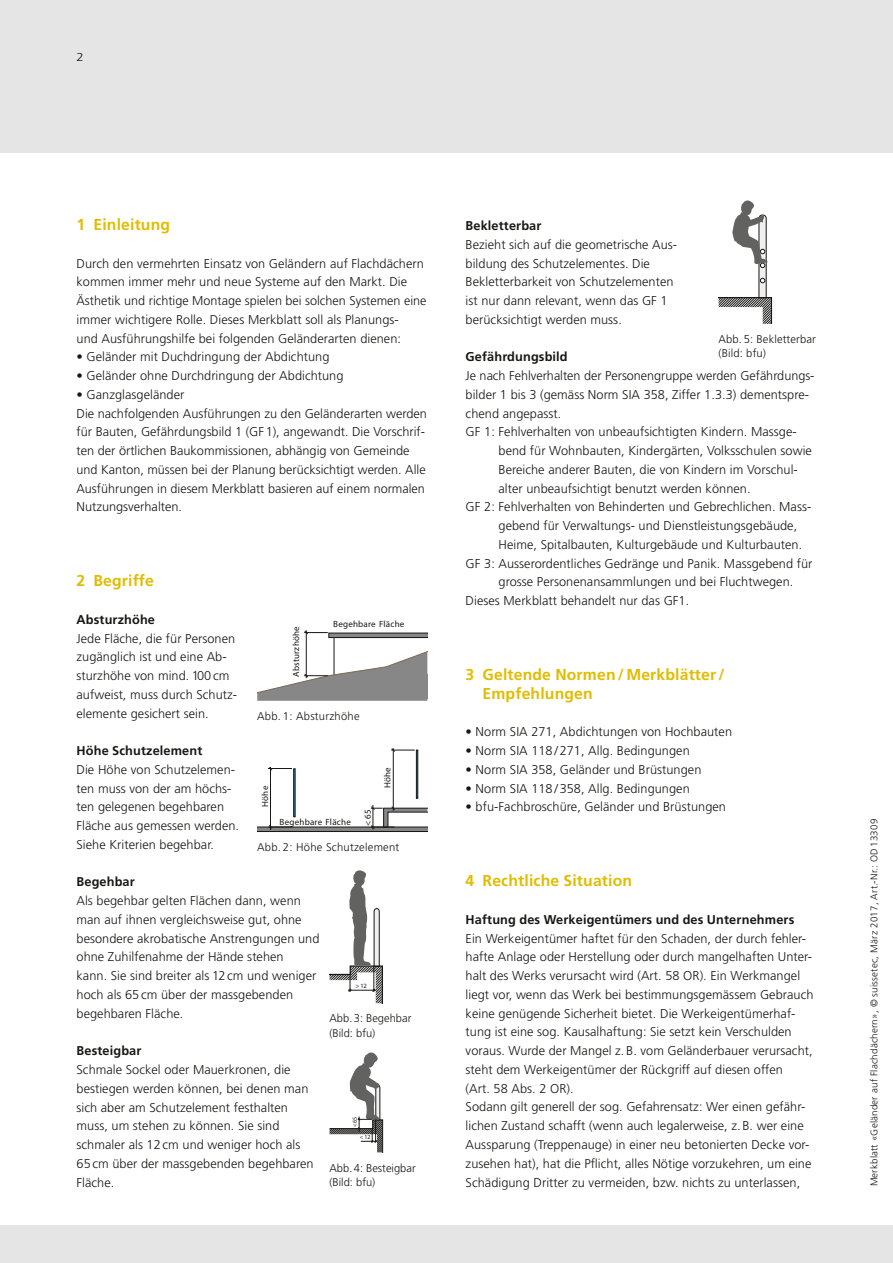
<style>
.page{position:relative;width:893px;height:1263px;background:#e5e5e5}
.page>*{position:absolute;margin:0;border:0;box-sizing:border-box;transform-origin:0 0}
.t1{font:700 15.75px/18.8px "Frutiger LT Std";letter-spacing:.01em;color:#e2bc00}
.t2{font:300 12.75px/18.8px "Frutiger LT Std";letter-spacing:.005em;color:#181716}
.t3{font:700 12.75px "Frutiger LT Std";letter-spacing:.01em;color:#181716}
.t4{font:300 11.55px "Frutiger LT Std";color:#181716;scale:1.14 1}
.t5{font:300 11.25px/14.2px "Frutiger LT Std";letter-spacing:.01em;color:#181716}
.t6{font:300 9.75px "Frutiger LT Std";letter-spacing:.02em;color:#181716}
.t7{font:9px "Myriad Pro";letter-spacing:.025em;color:#181716}
.t8{font:6.45px "Myriad Pro";color:#181716}
.t9{font:6px "Myriad Pro";color:#181716}
</style>
<div class="page">
<div style="left:0;top:153px;width:893px;height:1072px;background:#fff"></div>
<svg style="left:257px;top:630px;width:170px;height:71px"></svg>
<hr style="left:424px;top:674px;width:3px;height:25px;background:#868786">
<hr style="left:271px;top:767px;width:1px;height:62px;background:#181716">
<svg style="left:269px;top:767px;width:23px;height:3px"></svg>
<hr style="left:393px;top:748px;width:1px;height:63px;background:#181716">
<svg style="left:391px;top:748px;width:24px;height:4px"></svg>
<div style="left:416px;top:750px;width:2px;height:48px;border:1px solid #191917"></div>
<svg style="left:257px;top:805px;width:170px;height:27px"></svg>
<svg style="left:330px;top:870px;width:53px;height:133px"></svg>
<svg style="left:330px;top:1052px;width:53px;height:100px"></svg>
<svg style="left:719px;top:200px;width:54px;height:124px"></svg>
<p class="t4" style="left:77px;top:51px;width:8px">2</p>
<p class="t1" style="left:77px;top:215px;width:95px">1 Einleitung</p>
<p class="t2" style="left:77px;top:254px;width:351px">Durch den vermehrten Einsatz von Geländern auf Flachdächern kommen immer mehr und neue Systeme auf den Markt. Die Ästhetik und richtige Montage spielen bei solchen Systemen eine immer wichtigere Rolle. Dieses Merkblatt soll als Planungs-<br>und Ausführungshilfe bei folgenden Geländerarten dienen:</p>
<p class="t2" style="left:77px;top:348px;width:254px">• Geländer mit Duchdringung der Abdichtung</p>
<p class="t2" style="left:77px;top:366px;width:268px">• Geländer ohne Durchdringung der Abdichtung</p>
<p class="t2" style="left:77px;top:385px;width:352px">• Ganzglasgeländer<br>Die nachfolgenden Ausführungen zu den Geländerarten werden für Bauten, Gefährdungsbild 1 (GF1), angewandt. Die Vorschrif&shy;ten der örtlichen Baukommissionen, abhängig von Gemeinde und Kanton, müssen bei der Planung berücksichtigt werden. Alle Ausführungen in diesem Merkblatt basieren auf einem normalen Nutzungsverhalten.</p>
<p class="t1" style="left:77px;top:572px;width:79px">2 Begriffe</p>
<p class="t3" style="left:77px;top:612px;width:80px">Absturzhöhe</p>
<p class="t2" style="left:77px;top:629px;width:162px">Jede Fläche, die für Personen zugänglich ist und eine Ab&shy;sturzhöhe von mind. 100cm aufweist, muss durch Schutz&shy;elemente gesichert sein.</p>
<p class="t3" style="left:77px;top:743px;width:127px">Höhe Schutzelement</p>
<p class="t2" style="left:77px;top:760px;width:164px">Die Höhe von Schutzelemen&shy;ten muss von der am höchs&shy;ten gelegenen begehbaren<br>Fläche aus gemessen werden.<br>Siehe Kriterien begehbar.</p>
<p class="t3" style="left:77px;top:874px;width:60px">Begehbar</p>
<p class="t2" style="left:77px;top:892px;width:244px">Als begehbar gelten Flächen dann, wenn man auf ihnen vergleichsweise gut, ohne besondere akrobatische Anstrengungen und ohne Zuhilfenahme der Hände stehen<br>kann. Sie sind breiter als 12cm und weniger hoch als 65cm über der massgebenden begehbaren Fläche.</p>
<p class="t3" style="left:77px;top:1043px;width:66px">Besteigbar</p>
<p class="t2" style="left:77px;top:1060px;width:239px">Schmale Sockel oder Mauerkronen, die bestiegen werden können, bei denen man sich aber am Schutzelement festhalten muss, um stehen zu können. Sie sind schmaler als 12cm und weniger hoch als 65cm über der massgebenden begehbaren Fläche.</p>
<p class="t7" style="left:333px;top:619px;width:73px">Begehbare Fläche</p>
<p class="t7" style="left:291px;top:677px;width:52px;rotate:-90deg">Absturzhöhe</p>
<p class="t5" style="left:257px;top:709px;width:104px">Abb. 1: Absturzhöhe</p>
<p class="t7" style="left:382px;top:788px;width:22px;rotate:-90deg">Höhe</p>
<p class="t7" style="left:260px;top:807px;width:22px;rotate:-90deg">Höhe</p>
<p class="t7" style="left:362px;top:825px;width:18px;rotate:-90deg">&lt;65</p>
<p class="t7" style="left:280px;top:816px;width:73px">Begehbare Fläche</p>
<p class="t5" style="left:257px;top:840px;width:144px">Abb. 2: Höhe Schutzelement</p>
<p class="t8" style="left:356px;top:982px;width:13px">&gt; 12</p>
<p class="t5" style="left:330px;top:1011px;width:83px">Abb.3: Begehbar (Bild: bfu)</p>
<p class="t9" style="left:351px;top:1127px;width:12px;rotate:-90deg">&lt;65</p>
<p class="t9" style="left:360px;top:1133px;width:12px">&lt;12</p>
<p class="t5" style="left:330px;top:1161px;width:88px">Abb.4: Besteigbar (Bild: bfu)</p>
<p class="t3" style="left:466px;top:218px;width:77px">Bekletterbar</p>
<p class="t2" style="left:466px;top:235px;width:212px">Bezieht sich auf die geometrische Aus&shy;bildung des Schutzelementes. Die Bekletterbarkeit von Schutzelementen ist nur dann relevant, wenn das GF 1 berücksichtigt werden muss.</p>
<p class="t3" style="left:466px;top:350px;width:104px">Gefährdungsbild</p>
<p class="t2" style="left:466px;top:366px;width:349px">Je nach Fehlverhalten der Personengruppe werden Gefährdungs&shy;bilder 1 bis 3 (gemäss Norm SIA 358, Ziffer 1.3.3) dementspre&shy;chend angepasst.<br>GF 1: Fehlverhalten von unbeaufsichtigten Kindern. Massge-</p>
<p class="t2" style="left:498px;top:441px;width:315px">bend für Wohnbauten, Kindergärten, Volksschulen sowie</p>
<p class="t2" style="left:498px;top:460px;width:300px">Bereiche anderer Bauten, die von Kindern im Vorschul-</p>
<p class="t2" style="left:498px;top:479px;width:254px">alter unbeaufsichtigt benutzt werden können.</p>
<p class="t2" style="left:466px;top:498px;width:347px">GF 2: Fehlverhalten von Behinderten und Gebrechlichen. Mass-</p>
<p class="t2" style="left:498px;top:516px;width:300px">gebend für Verwaltungs- und Dienstleistungsgebäude,</p>
<p class="t2" style="left:498px;top:535px;width:305px">Heime, Spitalbauten, Kulturgebäude und Kulturbauten.</p>
<p class="t2" style="left:466px;top:554px;width:348px">GF 3: Ausserordentliches Gedränge und Panik. Massgebend für</p>
<p class="t2" style="left:498px;top:573px;width:296px">grosse Personenansammlungen und bei Fluchtwegen.</p>
<p class="t2" style="left:466px;top:592px;width:225px">Dieses Merkblatt behandelt nur das GF1.</p>
<p class="t5" style="left:719px;top:332px;width:99px">Abb. 5: Bekletterbar (Bild: bfu)</p>
<p class="t1" style="left:483px;top:665px;width:244px;text-indent:-17px">3 Geltende Normen/Merkblätter/<br>Empfehlungen</p>
<p class="t2" style="left:466px;top:723px;width:268px">• Norm SIA 271, Abdichtungen von Hochbauten</p>
<p class="t2" style="left:466px;top:741px;width:226px">• Norm SIA 118/271, Allg. Bedingungen</p>
<p class="t2" style="left:466px;top:760px;width:237px">• Norm SIA 358, Geländer und Brüstungen</p>
<p class="t2" style="left:466px;top:779px;width:226px">• Norm SIA 118/358, Allg. Bedingungen</p>
<p class="t2" style="left:466px;top:798px;width:262px">• bfu-Fachbroschüre, Geländer und Brüstungen</p>
<p class="t1" style="left:466px;top:872px;width:168px">4 Rechtliche Situation</p>
<p class="t3" style="left:466px;top:912px;width:330px">Haftung des Werkeigentümers und des Unternehmers</p>
<p class="t2" style="left:466px;top:929px;width:349px">Ein Werkeigentümer haftet für den Schaden, der durch fehler&shy;hafte Anlage oder Herstellung oder durch mangelhaften Unter&shy;halt des Werks verursacht wird (Art. 58 OR). Ein Werkmangel liegt vor, wenn das Werk bei bestimmungsgemässem Gebrauch keine genügende Sicherheit bietet. Die Werkeigentümerhaf&shy;tung ist eine sog. Kausalhaftung: Sie setzt kein Verschulden voraus. Wurde der Mangel z.B. vom Geländerbauer verursacht, steht dem Werkeigentümer der Rückgriff auf diesen offen<br>(Art. 58 Abs. 2 OR).<br>Sodann gilt generell der sog. Gefahrensatz: Wer einen gefähr&shy;lichen Zustand schafft (wenn auch legalerweise, z.B. wer eine Aussparung (Treppenauge) in einer neu betonierten Decke vor&shy;zusehen hat), hat die Pflicht, alles Nötige vorzukehren, um eine Schädigung Dritter zu vermeiden, bzw. nichts zu unterlassen,</p>
<p class="t6" style="left:869px;top:1186px;width:369px;rotate:-90deg">Merkblatt «Geländer auf Flachdächern», © suissetec, März 2017, Art.-Nr.: OD13309</p>
</div>
